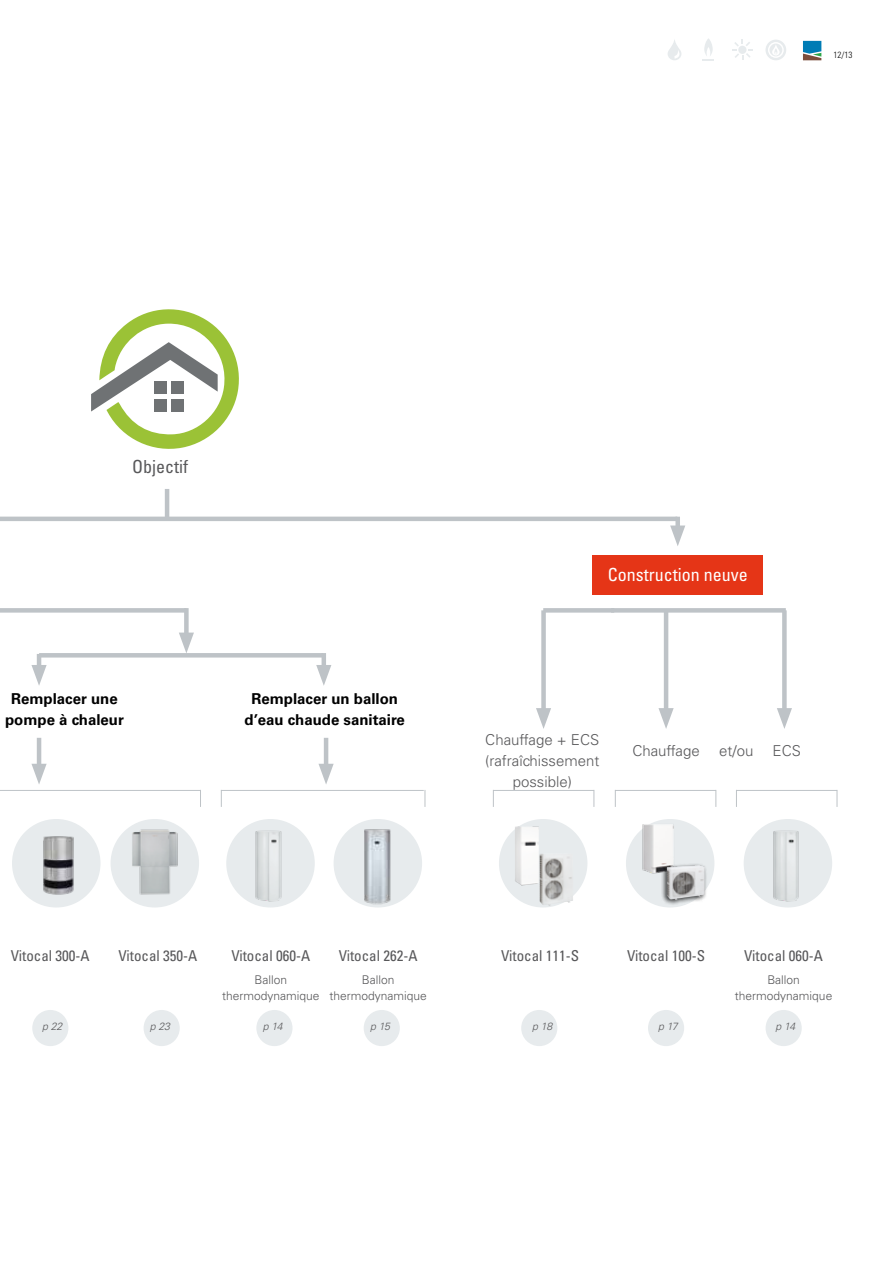
<style>
.page{position:relative;width:893px;height:1263px;background:#fff}
.page>*{position:absolute;margin:0;border:0;box-sizing:border-box;transform-origin:0 0}
.t1{font:condensed 18px "Univers";color:#fff}
.t2{font:condensed 18px "Univers";color:#58585a}
.t3{font:condensed 15px "Univers";color:#58585a}
.t4{font:700 15px/21px "Univers";color:#000;text-align:center}
.t5{font:300 15px/21px "Univers";color:#58585a;text-align:center}
.t6{font:300 12px/16.2px "Univers";color:#58585a;text-align:center}
.t7{font:italic 300 10.5px "Univers";letter-spacing:-.05em;color:#58585a}
.t8{font:300 condensed 9px "Univers";color:#000}
</style>
<div class="page">
<svg style="left:732px;top:39px;width:21px;height:21px"></svg>
<svg style="left:702px;top:38px;width:12px;height:22px"></svg>
<svg style="left:668px;top:40px;width:13px;height:20px"></svg>
<svg style="left:765px;top:40px;width:21px;height:20px"></svg>
<svg style="left:803px;top:41px;width:18px;height:19px"></svg>
<div style="left:32px;top:1010px;width:36px;height:36px;background:#e7ebed;border-radius:50%"></div>
<div style="left:144px;top:1010px;width:36px;height:36px;background:#e7ebed;border-radius:50%"></div>
<div style="left:256px;top:1010px;width:36px;height:36px;background:#e7ebed;border-radius:50%"></div>
<div style="left:364px;top:1010px;width:36px;height:36px;background:#e7ebed;border-radius:50%"></div>
<div style="left:648px;top:1010px;width:36px;height:36px;background:#e7ebed;border-radius:50%"></div>
<div style="left:521px;top:1010px;width:36px;height:36px;background:#e7ebed;border-radius:50%"></div>
<div style="left:766px;top:1010px;width:36px;height:36px;background:#e7ebed;border-radius:50%"></div>
<div style="left:12px;top:819px;width:89px;height:88px;background:#e7ebed;border-radius:50%"></div>
<div style="left:111px;top:819px;width:88px;height:88px;background:#e7ebed;border-radius:50%"></div>
<div style="left:226px;top:819px;width:89px;height:88px;background:#e7ebed;border-radius:50%"></div>
<div style="left:334px;top:819px;width:88px;height:88px;background:#e7ebed;border-radius:50%"></div>
<div style="left:744px;top:819px;width:88px;height:88px;background:#e7ebed;border-radius:50%"></div>
<div style="left:499px;top:819px;width:88px;height:88px;background:#e7ebed;border-radius:50%"></div>
<div style="left:626px;top:819px;width:88px;height:88px;background:#e7ebed;border-radius:50%"></div>
<div style="left:0;top:608px;width:186px;height:5px;background:#bec3c7"></div>
<hr style="left:37px;top:654px;width:4px;height:19px;background:#bec3c7">
<svg style="left:31px;top:665px;width:16px;height:20px"></svg>
<hr style="left:37px;top:738px;width:4px;height:34px;background:#bec3c7">
<svg style="left:31px;top:764px;width:16px;height:20px"></svg>
<hr style="left:324px;top:738px;width:4px;height:34px;background:#bec3c7">
<svg style="left:318px;top:764px;width:16px;height:20px"></svg>
<hr style="left:322px;top:653px;width:4px;height:20px;background:#bec3c7">
<svg style="left:316px;top:665px;width:15px;height:21px"></svg>
<img style="left:43px;top:836px;width:31px;height:59px">
<img style="left:122px;top:822px;width:71px;height:74px">
<div style="left:593px;top:555px;width:170px;height:39px;background:#e53517"></div>
<svg style="left:91px;top:309px;width:148px;height:140px"></svg>
<hr style="left:0;top:517px;width:677px;height:4px;background:#bec3c7">
<div style="left:611px;top:608px;width:175px;height:5px;background:#bec3c7"></div>
<hr style="left:39px;top:653px;width:284px;height:4px;background:#bec3c7">
<hr style="left:0;top:790px;width:201px;height:1px;background:#bec3c7">
<hr style="left:221px;top:790px;width:203px;height:1px;background:#bec3c7">
<hr style="left:736px;top:790px;width:101px;height:1px;background:#bec3c7">
<hr style="left:493px;top:790px;width:101px;height:1px;background:#bec3c7">
<hr style="left:615px;top:790px;width:101px;height:1px;background:#bec3c7">
<div style="left:543px;top:608px;width:71px;height:5px;background:#bec3c7"></div>
<hr style="left:165px;top:489px;width:4px;height:30px;background:#bec3c7">
<div style="left:541px;top:610px;width:5px;height:106px;background:#bec3c7"></div>
<svg style="left:536px;top:708px;width:15px;height:21px"></svg>
<hr style="left:664px;top:610px;width:4px;height:106px;background:#bec3c7">
<svg style="left:658px;top:708px;width:16px;height:21px"></svg>
<div style="left:675px;top:517px;width:5px;height:17px;background:#bec3c7"></div>
<svg style="left:670px;top:525px;width:15px;height:21px"></svg>
<div style="left:184px;top:608px;width:5px;height:33px;background:#bec3c7"></div>
<svg style="left:179px;top:633px;width:15px;height:20px"></svg>
<div style="left:782px;top:610px;width:5px;height:106px;background:#bec3c7"></div>
<svg style="left:777px;top:708px;width:15px;height:21px"></svg>
<img style="left:255px;top:830px;width:27px;height:72px">
<img style="left:354px;top:829px;width:44px;height:79px">
<img style="left:766px;top:830px;width:33px;height:72px">
<img style="left:515px;top:826px;width:24px;height:59px">
<img style="left:539px;top:854px;width:34px;height:52px">
<img style="left:641px;top:824px;width:33px;height:50px">
<svg style="left:200px;top:791px;width:1px;height:16px"></svg>
<svg style="left:221px;top:791px;width:1px;height:16px"></svg>
<svg style="left:425px;top:790px;width:1px;height:17px"></svg>
<svg style="left:736px;top:791px;width:1px;height:16px"></svg>
<svg style="left:493px;top:791px;width:1px;height:16px"></svg>
<svg style="left:615px;top:791px;width:1px;height:16px"></svg>
<svg style="left:837px;top:790px;width:1px;height:17px"></svg>
<svg style="left:594px;top:790px;width:1px;height:17px"></svg>
<svg style="left:715px;top:791px;width:1px;height:16px"></svg>
<div style="left:661px;top:863px;width:47px;height:43px;background:#000;opacity:.75"></div>
<img style="left:667px;top:865px;width:38px;height:35px">
<p class="t8" style="left:833px;top:50px;width:20px">12/13</p>
<p class="t2" style="left:132px;top:456px;width:57px">Objectif</p>
<p class="t4" style="left:5px;top:688px;width:120px">Remplacer une pompe à chaleur</p>
<p class="t4" style="left:245px;top:688px;width:162px">Remplacer un ballon d’eau chaude sanitaire</p>
<p class="t1" style="left:608px;top:563px;width:141px">Construction neuve</p>
<p class="t5" style="left:485px;top:729px;width:116px">Chauffage + ECS (rafraîchissement possible)</p>
<p class="t5" style="left:632px;top:741px;width:69px">Chauffage</p>
<p class="t5" style="left:719px;top:741px;width:36px">et/ou</p>
<p class="t5" style="left:773px;top:741px;width:30px">ECS</p>
<p class="t3" style="left:11px;top:946px;width:80px">Vitocal 300-A</p>
<p class="t7" style="left:42px;top:1020px;width:22px">p 22</p>
<p class="t3" style="left:119px;top:946px;width:80px">Vitocal 350-A</p>
<p class="t7" style="left:150px;top:1020px;width:22px">p 23</p>
<p class="t3" style="left:231px;top:946px;width:80px">Vitocal 060-A</p>
<p class="t6" style="left:222px;top:972px;width:99px">Ballon thermodynamique</p>
<p class="t7" style="left:263px;top:1020px;width:21px">p 14</p>
<p class="t3" style="left:339px;top:946px;width:80px">Vitocal 262-A</p>
<p class="t6" style="left:329px;top:972px;width:99px">Ballon thermodynamique</p>
<p class="t7" style="left:370px;top:1020px;width:21px">p 15</p>
<p class="t3" style="left:501px;top:946px;width:80px">Vitocal 111-S</p>
<p class="t7" style="left:532px;top:1020px;width:22px">p 18</p>
<p class="t3" style="left:627px;top:946px;width:80px">Vitocal 100-S</p>
<p class="t7" style="left:658px;top:1020px;width:21px">p 17</p>
<p class="t3" style="left:744px;top:946px;width:80px">Vitocal 060-A</p>
<p class="t6" style="left:735px;top:972px;width:99px">Ballon thermodynamique</p>
<p class="t7" style="left:775px;top:1020px;width:21px">p 14</p>
</div>
